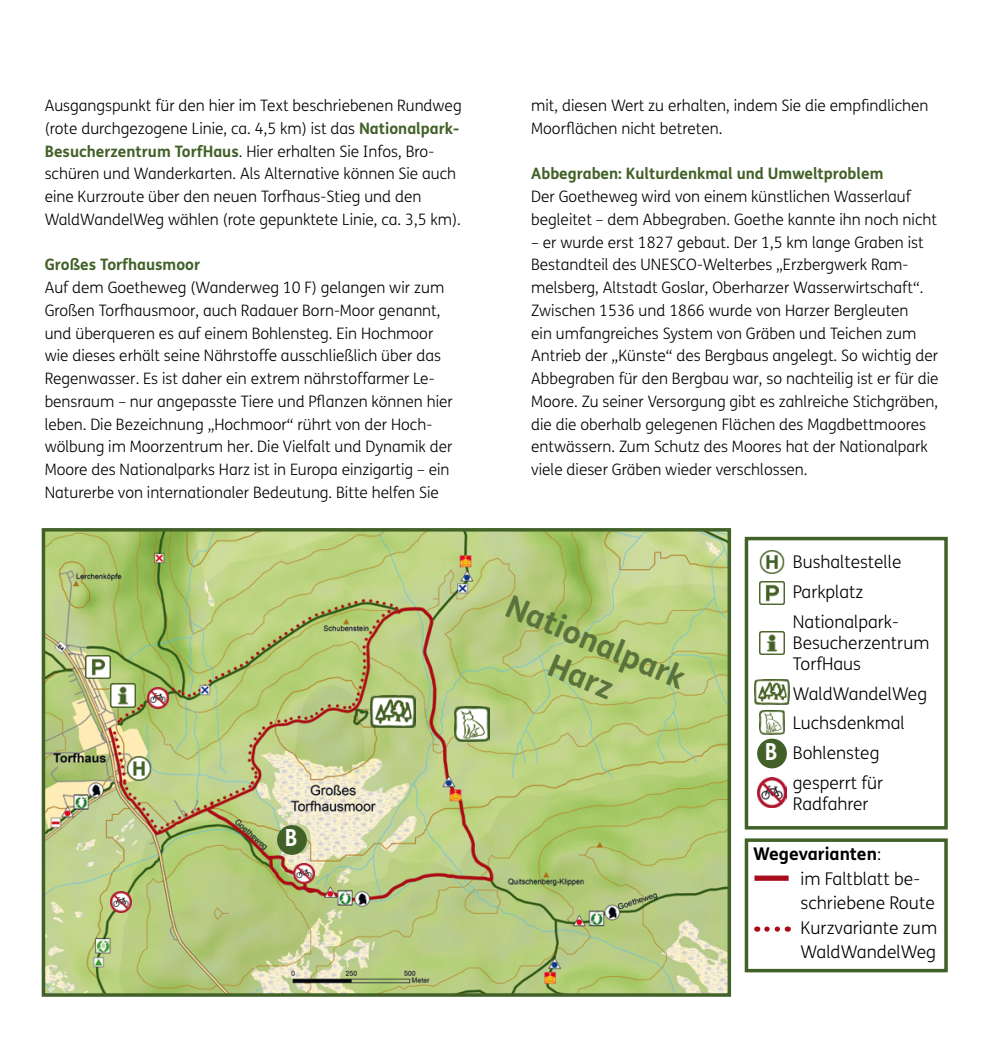
<style>
.page{position:relative;width:993px;height:1042px;background:#fff}
.page>*{position:absolute;margin:0;border:0;box-sizing:border-box;transform-origin:0 0}
.t1{font:700 31.5px/37.8px "FS Me";color:#5a723c;text-align:center}
.t2{font:700 23.45px "FS Me";color:#fff;scale:.89 1}
.t3{font:300 17.5px/29.8px "FS Me";color:#000}
.t4{font:300 15.75px/22.8px "FS Me";color:#000}
.t5{font:700 15.75px "FS Me";color:#426128}
.s1{font-weight:700;color:#426128}
.s2{font-weight:700}
</style>
<div class="page">
<img style="left:47px;top:533px;width:678px;height:459px">
<div style="left:42px;top:528px;width:688px;height:469px;border:4px solid #426128"></div>
<div style="left:277px;top:825px;width:30px;height:30px;background:#426128;border-radius:50%"></div>
<img style="left:85px;top:655px;width:25px;height:24px">
<img style="left:126px;top:756px;width:25px;height:24px">
<svg style="left:744px;top:838px;width:204px;height:135px"></svg>
<img style="left:370px;top:695px;width:45px;height:32px">
<img style="left:454px;top:707px;width:35px;height:34px">
<svg style="left:744px;top:536px;width:204px;height:294px"></svg>
<div style="left:756px;top:738px;width:30px;height:30px;background:#426128;border-radius:50%"></div>
<img style="left:759px;top:550px;width:25px;height:24px">
<img style="left:759px;top:581px;width:25px;height:23px">
<img style="left:759px;top:631px;width:25px;height:23px">
<img style="left:754px;top:680px;width:35px;height:24px">
<img style="left:759px;top:710px;width:25px;height:25px">
<img style="left:756px;top:777px;width:30px;height:30px">
<img style="left:110px;top:684px;width:25px;height:23px">
<img style="left:148px;top:687px;width:20px;height:21px">
<img style="left:111px;top:891px;width:21px;height:21px">
<img style="left:293px;top:863px;width:21px;height:21px">
<p class="t4" style="left:45px;top:94px;width:418px">Ausgangspunkt für den hier im Text beschriebenen Rundweg (rote durchgezogene Linie, ca. 4,5 km) ist das <span class="s1">Nationalpark-Besucherzentrum TorfHaus</span>. Hier erhalten Sie Infos, Bro&shy;schüren und Wanderkarten. Als Alternative können Sie auch eine Kurzroute über den neuen Torfhaus-Stieg und den WaldWandelWeg wählen (rote gepunktete Linie, ca. 3,5 km).</p>
<p class="t5" style="left:45px;top:252px;width:157px">Großes Torfhausmoor</p>
<p class="t4" style="left:45px;top:276px;width:409px">Auf dem Goetheweg (Wanderweg 10 F) gelangen wir zum Großen Torfhausmoor, auch Radauer Born-Moor genannt, und überqueren es auf einem Bohlensteg. Ein Hochmoor wie dieses erhält seine Nährstoffe ausschließlich über das Regenwasser. Es ist daher ein extrem nährstoffarmer Le&shy;bensraum – nur angepasste Tiere und Pflanzen können hier leben. Die Bezeichnung „Hochmoor“ rührt von der Hoch&shy;wölbung im Moorzentrum her. Die Vielfalt und Dynamik der Moore des Nationalparks Harz ist in Europa einzigartig – ein Naturerbe von internationaler Bedeutung. Bitte helfen Sie</p>
<h2 class="t2" style="left:284px;top:819px;width:16px">B</h2>
<p class="t4" style="left:531px;top:94px;width:398px">mit, diesen Wert zu erhalten, indem Sie die empfindlichen<br>Moorflächen nicht betreten.</p>
<p class="t5" style="left:531px;top:161px;width:353px">Abbegraben: Kulturdenkmal und Umweltproblem</p>
<p class="t4" style="left:531px;top:185px;width:407px">Der Goetheweg wird von einem künstlichen Wasserlauf begleitet – dem Abbegraben. Goethe kannte ihn noch nicht</p>
<p class="t4" style="left:531px;top:230px;width:409px">– er wurde erst 1827 gebaut. Der 1,5 km lange Graben ist Bestandteil des UNESCO-Welterbes „Erzbergwerk Ram&shy;melsberg, Altstadt Goslar, Oberharzer Wasserwirtschaft“.<br>Zwischen 1536 und 1866 wurde von Harzer Bergleuten<br>ein umfangreiches System von Gräben und Teichen zum Antrieb der „Künste“ des Bergbaus angelegt. So wichtig der Abbegraben für den Bergbau war, so nachteilig ist er für die Moore. Zu seiner Versorgung gibt es zahlreiche Stichgräben, die die oberhalb gelegenen Flächen des Magdbettmoores entwässern. Zum Schutz des Moores hat der Nationalpark viele dieser Gräben wieder verschlossen.</p>
<h1 class="t1" style="left:515px;top:585px;width:193px;rotate:23deg">Nationalpark<br>Harz</h1>
<h2 class="t2" style="left:764px;top:733px;width:16px">B</h2>
<p class="t3" style="left:792px;top:547px;width:110px">Bushaltestelle<br>Parkplatz<br>Nationalpark-</p>
<p class="t3" style="left:792px;top:632px;width:138px;line-height:21px">Besucherzentrum<br>TorfHaus</p>
<p class="t3" style="left:792px;top:678px;width:136px">WaldWandelWeg<br>Luchsdenkmal<br>Bohlensteg gesperrt für</p>
<p class="t3" style="left:792px;top:788px;width:77px">Radfahrer</p>
<p class="t3" style="left:800px;top:841px;width:138px;line-height:24.5px;text-indent:-47px"><span class="s2">Wegevarianten</span>:<br>im Faltblatt be&shy;schriebene Route<br>Kurzvariante zum<br>WaldWandelWeg</p>
</div>
